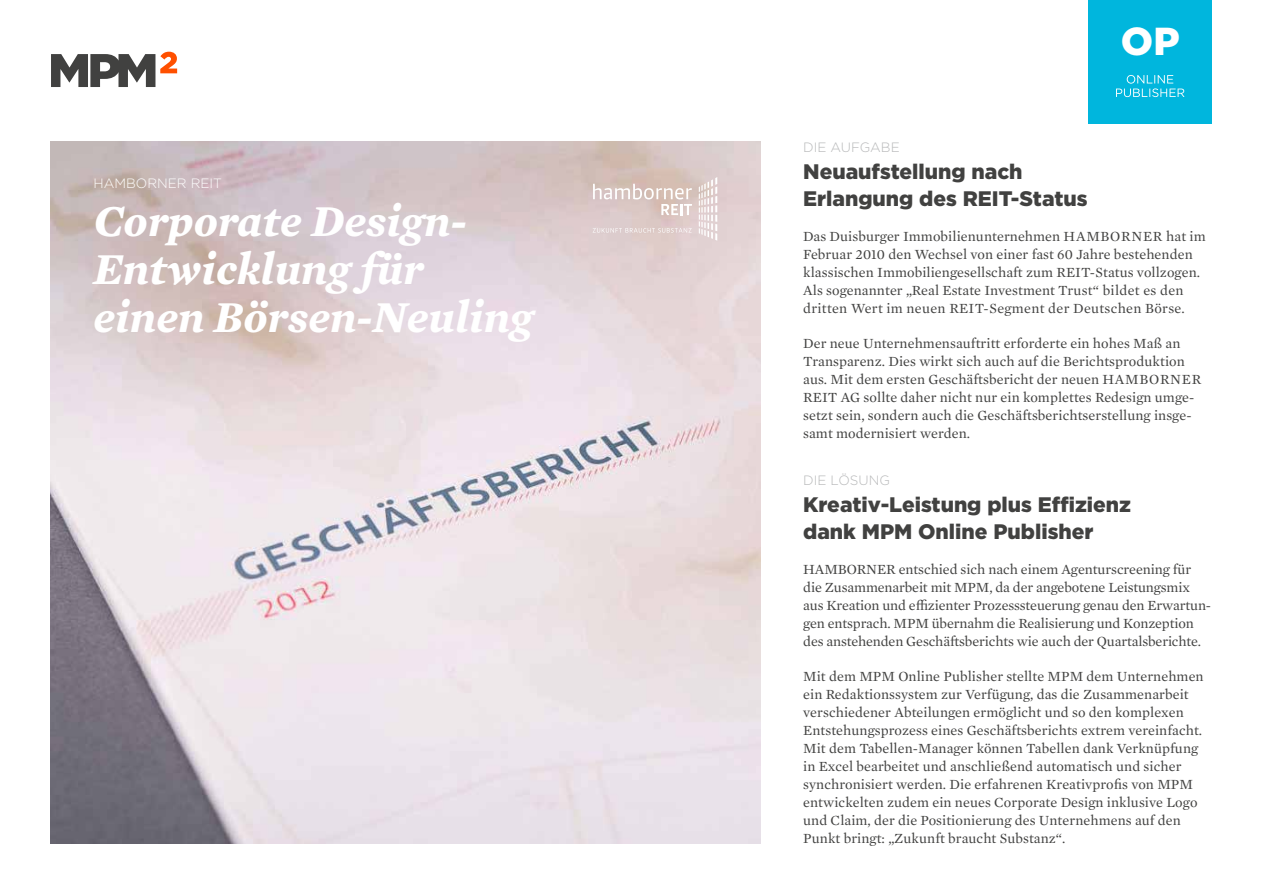
<style>
.page{position:relative;width:1263px;height:893px;background:#fff}
.page>*{position:absolute;margin:0;border:0;box-sizing:border-box;transform-origin:0 0}
.t1{font:italic 700 45px/48px "Mercury Text G1";color:#fff}
.t2{font:900 39px "Gotham";color:#fff}
.t3{font:900 21px/27px "Gotham";color:#414140}
.t4{font:14.25px/18px "Mercury Text G1";letter-spacing:.005em;color:#414140}
.t5{font:300 13.5px "Gotham";color:#b7b8b9}
.t6{font:300 13.5px "Gotham";color:#fff}
</style>
<div class="page">
<svg style="left:51px;top:52px;width:126px;height:35px"></svg>
<div style="left:1089px;top:0;width:123px;height:123px;background:#00b6dd"></div>
<svg style="left:1116px;top:75px;width:68px;height:22px"></svg>
<img style="left:51px;top:141px;width:710px;height:702px">
<svg style="left:593px;top:184px;width:99px;height:31px"></svg>
<svg style="left:699px;top:177px;width:18px;height:64px"></svg>
<svg style="left:593px;top:228px;width:99px;height:5px"></svg>
<p class="t6" style="left:94px;top:174px;width:130px">HAMBORNER REIT</p>
<h1 class="t1" style="left:94px;top:195px;width:442px">Corporate Design-<br>Entwicklung für einen Börsen-Neuling</h1>
<h2 class="t2" style="left:1121px;top:14px;width:60px">OP</h2>
<p class="t5" style="left:803px;top:139px;width:98px">DIE AUFGABE</p>
<h3 class="t3" style="left:803px;top:158px;width:286px">Neuaufstellung nach<br>Erlangung des REIT-Status</h3>
<p class="t4" style="left:803px;top:227px;width:404px">Das Duisburger Immobilienunternehmen HAMBORNER hat im Februar 2010 den Wechsel von einer fast 60 Jahre bestehenden klassischen Immobiliengesellschaft zum REIT-Status vollzogen.<br>Als sogenannter „Real Estate Investment Trust“ bildet es den dritten Wert im neuen REIT-Segment der Deutschen Börse.</p>
<p class="t4" style="left:803px;top:334px;width:400px">Der neue Unternehmensauftritt erforderte ein hohes Maß an Transparenz. Dies wirkt sich auch auf die Berichtsproduktion aus. Mit dem ersten Geschäftsbericht der neuen HAMBORNER REIT AG sollte daher nicht nur ein komplettes Redesign umge&shy;setzt sein, sondern auch die Geschäftsberichtserstellung insge&shy;samt modernisiert werden.</p>
<p class="t5" style="left:803px;top:471px;width:88px">DIE LÖSUNG</p>
<h3 class="t3" style="left:803px;top:491px;width:329px">Kreativ-Leistung plus Effizienz dank MPM Online Publisher</h3>
<p class="t4" style="left:803px;top:559px;width:409px">HAMBORNER entschied sich nach einem Agenturscreening für die Zusammenarbeit mit MPM, da der angebotene Leistungsmix aus Kreation und effizienter Prozesssteuerung genau den Erwartun&shy;gen entsprach. MPM übernahm die Realisierung und Konzeption des anstehenden Geschäftsberichts wie auch der Quartalsberichte.</p>
<p class="t4" style="left:803px;top:666px;width:402px">Mit dem MPM Online Publisher stellte MPM dem Unternehmen ein Redaktionssystem zur Verfügung, das die Zusammenarbeit verschiedener Abteilungen ermöglicht und so den komplexen Entstehungsprozess eines Geschäftsberichts extrem vereinfacht.<br>Mit dem Tabellen-Manager können Tabellen dank Verknüpfung in Excel bearbeitet und anschließend automatisch und sicher synchronisiert werden. Die erfahrenen Kreativprofis von MPM entwickelten zudem ein neues Corporate Design inklusive Logo und Claim, der die Positionierung des Unternehmens auf den Punkt bringt: „Zukunft braucht Substanz“.</p>
</div>
